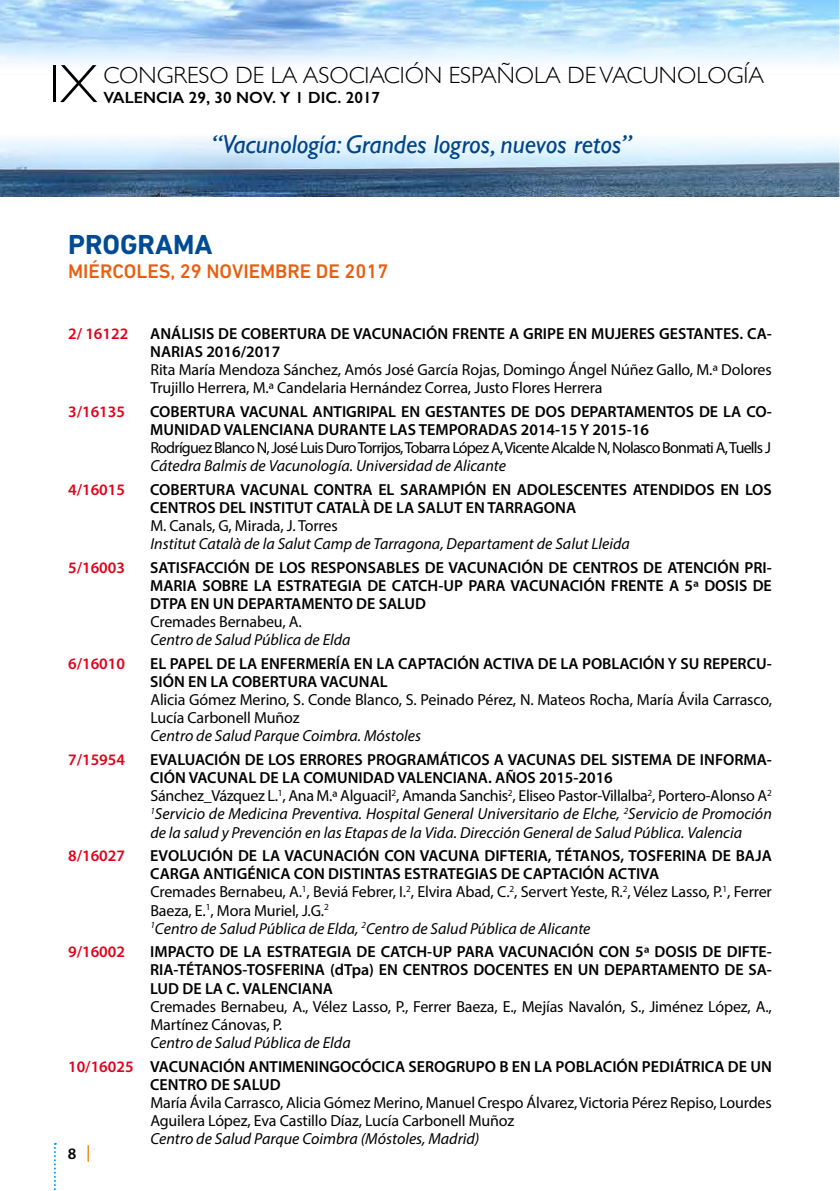
<style>
.page{position:relative;width:840px;height:1191px;background:#fff}
.page>*{position:absolute;margin:0;border:0;box-sizing:border-box;transform-origin:0 0}
.t1{font:300 54.2px "Gill Sans";color:#000}
.t2{font:700 28px "DIN Next LT Pro";color:#004b93}
.t3{font:italic 26px "Gill Sans";color:#004588}
.t4{font:300 23.4px "Gill Sans";color:#000}
.t5{font:500 20px "DIN Next LT Pro";color:#e95d0f}
.t6{font:600 16.2px "Gill Sans";color:#000}
.t7{font:600 16px/18px "Myriad Pro";color:#000}
.t8{font:italic 16px/18px "Myriad Pro";color:#000}
.t9{font:16px/18px "Myriad Pro";letter-spacing:-.01em;color:#000}
.t10{font:16px "Myriad Pro";letter-spacing:-.05em;color:#000}
.t11{font:600 16px "Myriad Pro";color:#e2001a}
.s1{font-weight:600;font-style:normal}
.s2{font-style:normal}
.s3{font-weight:400}
.s4{font-weight:400;font-style:italic}
.s5{color:#e2001a}
.s6{font-family:"Scene Std";font-weight:400;font-size:18px;color:#ee7f00}
</style>
<div class="page">
<img style="left:0;top:0;width:839px;height:197px">
<svg style="left:54px;top:1143px;width:2px;height:48px"></svg>
<h1 class="t1" style="left:49px;top:42px;width:50px">IX</h1>
<h3 class="t4" style="left:103px;top:57px;width:662px">CONGRESO DE LA ASOCIACIÓN ESPAÑOLA DE VACUNOLOGÍA</h3>
<p class="t6" style="left:103px;top:87px;width:278px">VALENCIA 29, 30 NOV. Y 1 DIC. 2017</p>
<h3 class="t3" style="left:212px;top:129px;width:421px">“Vacunología: Grandes logros, nuevos retos”</h3>
<h2 class="t2" style="left:68px;top:228px;width:145px">PROGRAMA</h2>
<p class="t5" style="left:68px;top:259px;width:322px">MIÉRCOLES, 29 NOVIEMBRE DE 2017</p>
<p class="t11" style="left:68px;top:323px;width:62px">2/ 16122</p>
<p class="t7" style="left:150px;top:324px;width:622px">ANÁLISIS DE COBERTURA DE VACUNACIÓN FRENTE A GRIPE EN MUJERES GESTANTES. CA-<br>NARIAS 2016/2017</p>
<p class="t9" style="left:150px;top:360px;width:622px">Rita María Mendoza Sánchez, Amós José García Rojas, Domingo Ángel Núñez Gallo, M.ª Dolores<br>Trujillo Herrera, M.ª Candelaria Hernández Correa, Justo Flores Herrera</p>
<p class="t11" style="left:68px;top:401px;width:58px">3/16135</p>
<p class="t7" style="left:150px;top:402px;width:622px">COBERTURA VACUNAL ANTIGRIPAL EN GESTANTES DE DOS DEPARTAMENTOS DE LA CO-<br>MUNIDAD VALENCIANA DURANTE LAS TEMPORADAS 2014-15 Y 2015-16</p>
<p class="t10" style="left:150px;top:438px;width:621px">Rodríguez Blanco N, José Luis Duro Torrijos, Tobarra López A, Vicente Alcalde N, Nolasco Bonmati A, Tuells J</p>
<p class="t8" style="left:150px;top:456px;width:357px">Cátedra Balmis de Vacunología. Universidad de Alicante</p>
<p class="t11" style="left:68px;top:479px;width:58px">4/16015</p>
<p class="t7" style="left:150px;top:480px;width:622px">COBERTURA VACUNAL CONTRA EL SARAMPIÓN EN ADOLESCENTES ATENDIDOS EN LOS<br>CENTROS DEL INSTITUT CATALÀ DE LA SALUT EN TARRAGONA</p>
<p class="t9" style="left:150px;top:516px;width:189px">M. Canals, G, Mirada, J. Torres</p>
<p class="t8" style="left:150px;top:534px;width:480px">Institut Català de la Salut Camp de Tarragona, Departament de Salut Lleida</p>
<p class="t11" style="left:68px;top:557px;width:58px">5/16003</p>
<p class="t7" style="left:150px;top:558px;width:623px;text-align:justify">SATISFACCIÓN DE LOS RESPONSABLES DE VACUNACIÓN DE CENTROS DE ATENCIÓN PRI-MARIA SOBRE LA ESTRATEGIA DE CATCH-UP PARA VACUNACIÓN FRENTE A 5ª DOSIS DE DTPA EN UN DEPARTAMENTO DE SALUD</p>
<p class="t9" style="left:150px;top:612px;width:153px">Cremades Bernabeu, A.</p>
<p class="t8" style="left:150px;top:630px;width:202px">Centro de Salud Pública de Elda</p>
<p class="t11" style="left:68px;top:653px;width:58px">6/16010</p>
<p class="t7" style="left:150px;top:654px;width:622px">EL PAPEL DE LA ENFERMERÍA EN LA CAPTACIÓN ACTIVA DE LA POBLACIÓN Y SU REPERCU-<br>SIÓN EN LA COBERTURA VACUNAL</p>
<p class="t9" style="left:150px;top:690px;width:622px">Alicia Gómez Merino, S. Conde Blanco, S. Peinado Pérez, N. Mateos Rocha, María Ávila Carrasco,<br>Lucía Carbonell Muñoz</p>
<p class="t8" style="left:150px;top:726px;width:272px">Centro de Salud Parque Coimbra. Móstoles</p>
<p class="t11" style="left:68px;top:749px;width:58px">7/15954</p>
<p class="t8" style="left:150px;top:750px;width:623px"><span class="s1">EVALUACIÓN DE LOS ERRORES PROGRAMÁTICOS A VACUNAS DEL SISTEMA DE INFORMA-CIÓN VACUNAL DE LA COMUNIDAD VALENCIANA. AÑOS 2015-2016<br></span><span class="s2">Sánchez_Vázquez L.</span><sup>1</sup><span class="s2">, Ana M.ª Alguacil</span><sup>2</sup><span class="s2">, Amanda Sanchis</span><sup>2</sup><span class="s2">, Eliseo Pastor-Villalba</span><sup>2</sup><span class="s2">, Portero-Alonso A</span><sup>2<br></sup><sup>1</sup>Servicio de Medicina Preventiva. Hospital General Universitario de Elche, <sup>2</sup>Servicio de Promoción de la salud y Prevención en las Etapas de la Vida. Dirección General de Salud Pública. Valencia</p>
<p class="t11" style="left:68px;top:845px;width:58px">8/16027</p>
<p class="t7" style="left:150px;top:846px;width:623px">EVOLUCIÓN DE LA VACUNACIÓN CON VACUNA DIFTERIA, TÉTANOS, TOSFERINA DE BAJA CARGA ANTIGÉNICA CON DISTINTAS ESTRATEGIAS DE CAPTACIÓN ACTIVA<br><span class="s3">Cremades Bernabeu, A.</span><sup>1</sup><span class="s3">, Beviá Febrer, I.</span><sup>2</sup><span class="s3">, Elvira Abad, C.</span><sup>2</sup><span class="s3">, Servert Yeste, R.</span><sup>2</sup><span class="s3">, Vélez Lasso, P.</span><sup>1</sup><span class="s3">, Ferrer Baeza, E.</span><sup>1</sup><span class="s3">, Mora Muriel, J.G.</span><sup>2<br></sup><sup>1</sup><span class="s4">Centro de Salud Pública de Elda,</span> <sup>2</sup><span class="s4">Centro de Salud Pública de Alicante</span></p>
<p class="t11" style="left:68px;top:941px;width:58px">9/16002</p>
<p class="t7" style="left:150px;top:942px;width:622px;text-align:justify">IMPACTO DE LA ESTRATEGIA DE CATCH-UP PARA VACUNACIÓN CON 5ª DOSIS DE DIFTE-RIA-TÉTANOS-TOSFERINA (dTpa) EN CENTROS DOCENTES EN UN DEPARTAMENTO DE SA-LUD DE LA C. VALENCIANA</p>
<p class="t9" style="left:150px;top:997px;width:622px">Cremades Bernabeu, A., Vélez Lasso, P., Ferrer Baeza, E., Mejías Navalón, S., Jiménez López, A.,<br>Martínez Cánovas, P.</p>
<p class="t7" style="left:68px;top:1030px;width:705px;line-height:23.8px;text-indent:82px"><span class="s4">Centro de Salud Pública de Elda<br></span><span class="s5">10/16025</span> VACUNACIÓN ANTIMENINGOCÓCICA SEROGRUPO B EN LA POBLACIÓN PEDIÁTRICA DE UN</p>
<p class="t7" style="left:150px;top:1074px;width:132px">CENTRO DE SALUD</p>
<p class="t9" style="left:150px;top:1093px;width:622px">María Ávila Carrasco, Alicia Gómez Merino, Manuel Crespo Álvarez, Victoria Pérez Repiso, Lourdes<br>Aguilera López, Eva Castillo Díaz, Lucía Carbonell Muñoz</p>
<p class="t8" style="left:150px;top:1129px;width:330px">Centro de Salud Parque Coimbra (Móstoles, Madrid)</p>
<p class="t7" style="left:68px;top:1143px;width:25px">8 <span class="s6">|</span></p>
</div>
